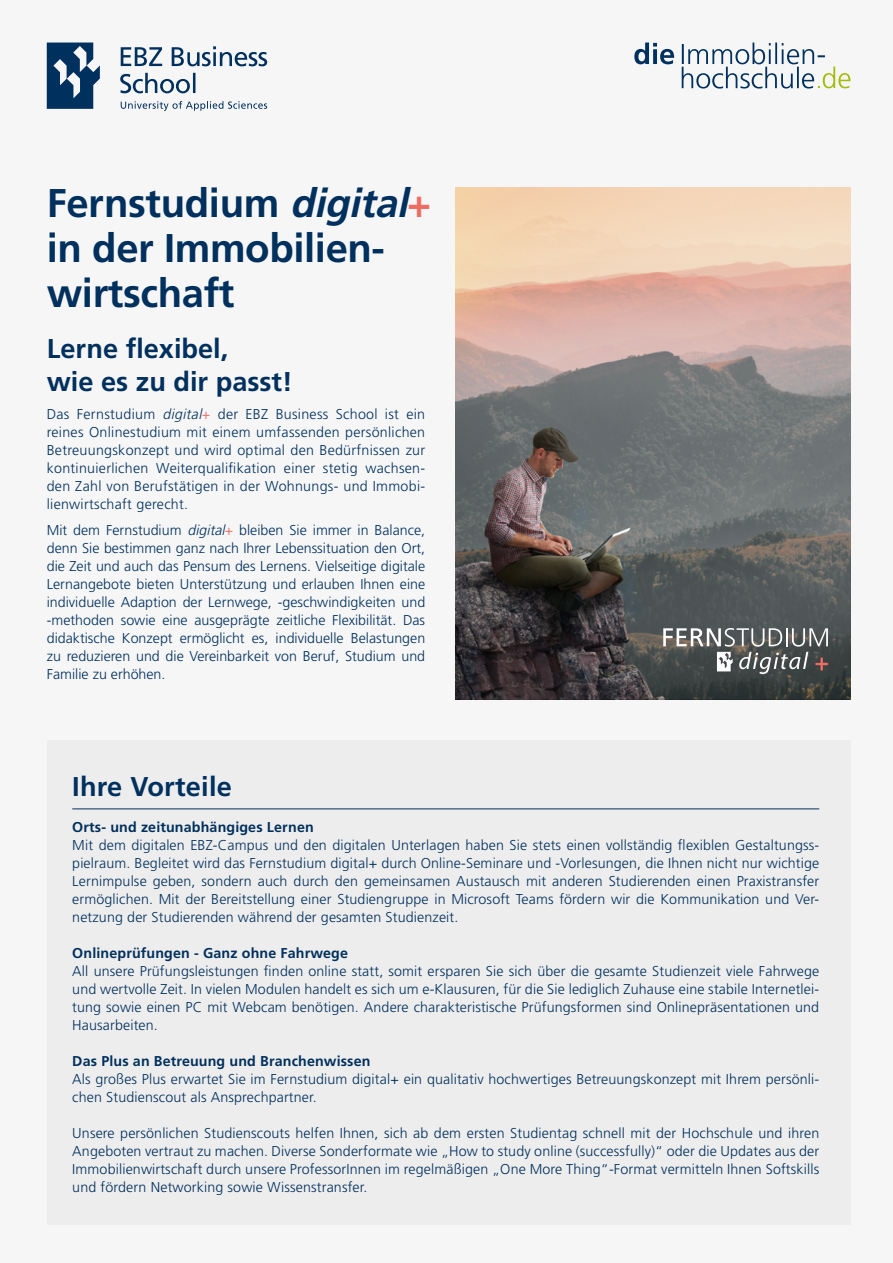
<style>
.page{position:relative;width:893px;height:1263px;background:#f7f6f6}
.page>*{position:absolute;margin:0;border:0;box-sizing:border-box;transform-origin:0 0}
.t1{font:700 40.05px/45px "Frutiger LT Pro";letter-spacing:-.01em;color:#00305d}
.t2{font:700 27.15px "Frutiger LT Pro";color:#00305d}
.Absatzformat_1{font:300 14.25px/18px "Frutiger LT Std";letter-spacing:.01em;color:#00305d;text-align:justify}
.Absatzformat_1-2{font:700 14.25px "Frutiger LT Pro";letter-spacing:.01em;color:#00305d}
.s1{font-style:italic}
.s2{color:#ed6d63}
</style>
<div class="page">
<svg style="left:120px;top:73px;width:75px;height:20px"></svg>
<svg style="left:121px;top:46px;width:146px;height:20px"></svg>
<svg style="left:121px;top:101px;width:146px;height:10px"></svg>
<svg style="left:47px;top:43px;width:53px;height:66px"></svg>
<svg style="left:634px;top:43px;width:216px;height:46px"></svg>
<img style="left:455px;top:187px;width:395px;height:512px">
<svg style="left:663px;top:628px;width:165px;height:46px"></svg>
<div style="left:47px;top:741px;width:803px;height:484px;background:#eeeded"></div>
<hr style="left:72px;top:808px;width:747px;height:1px;background:#00305d">
<p class="t1" style="left:47px;top:181px;width:386px">Fernstudium <span class="s1">digital</span><span class="s2">+ </span>in der Immobilien&shy;wirtschaft</p>
<p class="t2" style="left:47px;top:333px;width:183px">Lerne flexibel,</p>
<p class="t2" style="left:47px;top:365px;width:247px">wie es zu dir passt!</p>
<p class="Absatzformat_1" style="left:47px;top:405px;width:380px">Das Fernstudium <span class="s1">digital</span><span class="s2">+</span> der EBZ Business School ist ein reines Onlinestudium mit einem umfassenden persönlichen Betreuungskonzept und wird optimal den Bedürfnissen zur kontinuierlichen Weiterqualifikation einer stetig wachsen&shy;den Zahl von Berufstätigen in der Wohnungs- und Immobi&shy;lienwirtschaft gerecht.</p>
<p class="Absatzformat_1" style="left:47px;top:522px;width:380px">Mit dem Fernstudium <span class="s1">digital</span><span class="s2">+</span> bleiben Sie immer in Balance, denn Sie bestimmen ganz nach Ihrer Lebenssituation den Ort, die Zeit und auch das Pensum des Lernens. Vielseitige digitale Lernangebote bieten Unterstützung und erlauben Ihnen eine individuelle Adaption der Lernwege, -geschwindigkeiten und -methoden sowie eine ausgeprägte zeitliche Flexibilität. Das didaktische Konzept ermöglicht es, individuelle Belastungen zu reduzieren und die Vereinbarkeit von Beruf, Studium und Familie zu erhöhen.</p>
<p class="t2" style="left:72px;top:771px;width:161px">Ihre Vorteile</p>
<p class="Absatzformat_1-2" style="left:72px;top:818px;width:243px">Orts- und zeitunabhängiges Lernen</p>
<p class="Absatzformat_1" style="left:72px;top:836px;width:748px">Mit dem digitalen EBZ-Campus und den digitalen Unterlagen haben Sie stets einen vollständig flexiblen Gestaltungss&shy;pielraum. Begleitet wird das Fernstudium digital+ durch Online-Seminare und -Vorlesungen, die Ihnen nicht nur wichtige Lernimpulse geben, sondern auch durch den gemeinsamen Austausch mit anderen Studierenden einen Praxistransfer ermöglichen. Mit der Bereitstellung einer Studiengruppe in Microsoft Teams fördern wir die Kommunikation und Ver&shy;netzung der Studierenden während der gesamten Studienzeit.</p>
<p class="Absatzformat_1-2" style="left:72px;top:944px;width:277px">Onlineprüfungen - Ganz ohne Fahrwege</p>
<p class="Absatzformat_1" style="left:72px;top:962px;width:748px">All unsere Prüfungsleistungen finden online statt, somit ersparen Sie sich über die gesamte Studienzeit viele Fahrwege und wertvolle Zeit. In vielen Modulen handelt es sich um e-Klausuren, für die Sie lediglich Zuhause eine stabile Internetlei&shy;tung sowie einen PC mit Webcam benötigen. Andere charakteristische Prüfungsformen sind Onlinepräsentationen und Hausarbeiten.</p>
<p class="Absatzformat_1-2" style="left:72px;top:1052px;width:300px">Das Plus an Betreuung und Branchenwissen</p>
<p class="Absatzformat_1" style="left:72px;top:1070px;width:748px">Als großes Plus erwartet Sie im Fernstudium digital+ ein qualitativ hochwertiges Betreuungskonzept mit Ihrem persönli&shy;chen Studienscout als Ansprechpartner.</p>
<p class="Absatzformat_1" style="left:72px;top:1124px;width:748px">Unsere persönlichen Studienscouts helfen Ihnen, sich ab dem ersten Studientag schnell mit der Hochschule und ihren Angeboten vertraut zu machen. Diverse Sonderformate wie „How to study online (successfully)“ oder die Updates aus der Immobilienwirtschaft durch unsere ProfessorInnen im regelmäßigen „One More Thing“-Format vermitteln Ihnen Softskills und fördern Networking sowie Wissenstransfer.</p>
</div>
